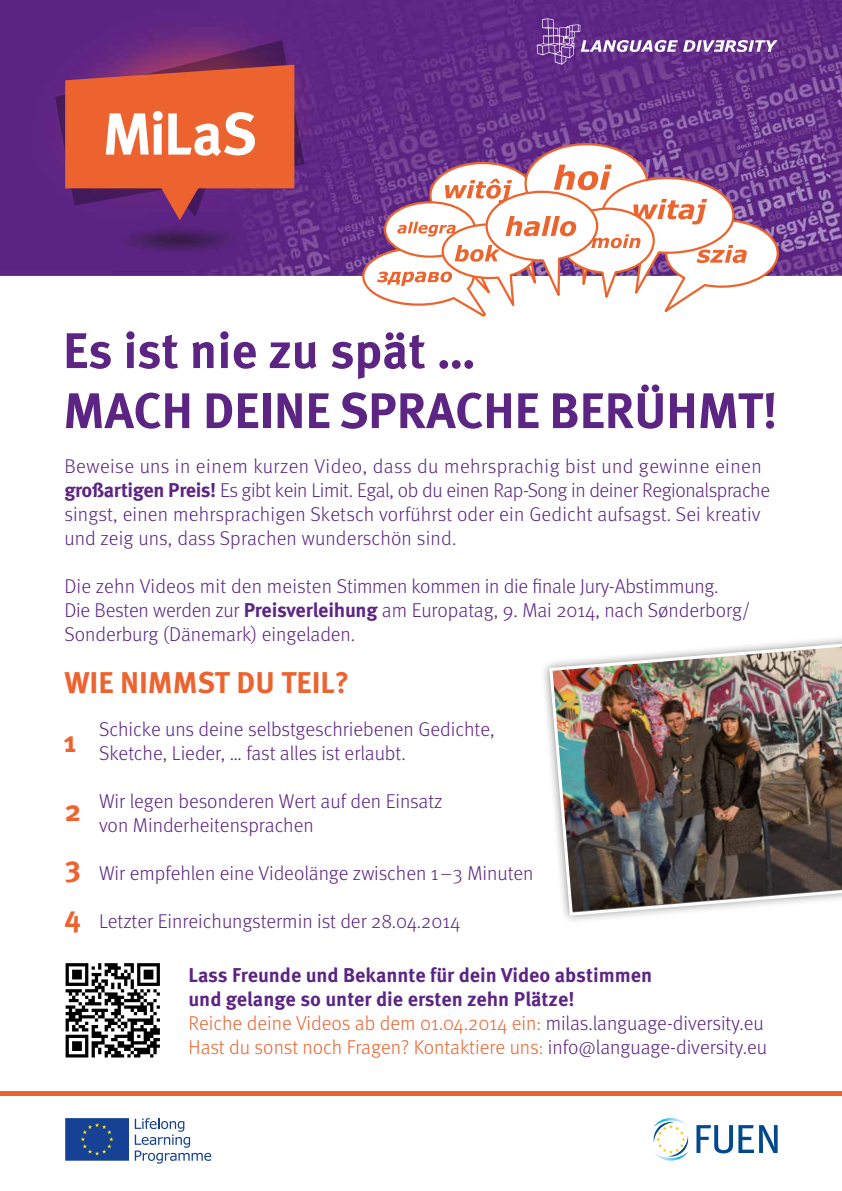
<style>
.page{position:relative;width:842px;height:1191px;background:#fff}
.page>*{position:absolute;margin:0;border:0;box-sizing:border-box;transform-origin:0 0}
.t1{font:700 50px/60px "Meta Pro";letter-spacing:-.005em;color:#5c2483}
.t2{font:700 30px/58.9px "Meta Pro";color:#ec632f}
.t3{font:300 20px/24px "Meta Pro";color:#5c2483}
.t4{font:700 20px/24px "Meta Pro";color:#5c2483}
.s1{font-weight:700}
.s2{font-weight:300;color:#ec632f}
.s3{font-weight:300}
</style>
<div class="page">
<img style="left:0;top:0;width:842px;height:275px">
<hr style="left:0;top:1091px;width:842px;height:4px;background:#ec632f">
<svg style="left:55px;top:40px;width:249px;height:165px;background:#652776"></svg>
<svg style="left:65px;top:65px;width:229px;height:155px;background:#cc6253"></svg>
<svg style="left:362px;top:143px;width:417px;height:174px"></svg>
<svg style="left:65px;top:1118px;width:146px;height:45px"></svg>
<svg style="left:653px;top:1118px;width:36px;height:42px"></svg>
<svg style="left:696px;top:1125px;width:82px;height:28px"></svg>
<svg style="left:537px;top:18px;width:241px;height:47px;background:#754596"></svg>
<img style="left:548px;top:638px;width:294px;height:279px">
<div style="left:62px;top:960px;width:101px;height:100px;background:linear-gradient(to right,#fff,#fff)"></div>
<svg style="left:66px;top:963px;width:94px;height:94px"></svg>
<h1 class="t1" style="left:63px;top:317px;width:716px">Es ist nie zu spät …<br>MACH DEINE SPRACHE BERÜHMT!</h1>
<p class="t3" style="left:64px;top:453px;width:707px">Beweise uns in einem kurzen Video, dass du mehrsprachig bist und gewinne einen <span class="s1">großartigen Preis!</span> Es gibt kein Limit. Egal, ob du einen Rap-Song in deiner Regionalsprache singst, einen mehrsprachigen Sketsch vorführst oder ein Gedicht aufsagst. Sei kreativ und zeig uns, dass Sprachen wunderschön sind.</p>
<p class="t3" style="left:64px;top:573px;width:687px">Die zehn Videos mit den meisten Stimmen kommen in die finale Jury-Abstimmung.<br>Die Besten werden zur <span class="s1">Preisverleihung</span> am Europatag, 9. Mai 2014, nach Sønderborg/<br>Sonderburg (Dänemark) eingeladen.</p>
<h2 class="t2" style="left:63px;top:651px;width:288px">WIE NIMMST DU TEIL?<br>1</h2>
<p class="t3" style="left:99px;top:716px;width:397px">Schicke uns deine selbstgeschriebenen Gedichte,<br>Sketche, Lieder, … fast alles ist erlaubt.</p>
<p class="t3" style="left:99px;top:788px;width:345px">Wir legen besonderen Wert auf den Einsatz von Minderheitensprachen</p>
<p class="t3" style="left:99px;top:860px;width:436px">Wir empfehlen eine Videolänge zwischen 1–3 Minuten</p>
<p class="t3" style="left:99px;top:908px;width:363px">Letzter Einreichungstermin ist der 28.04.2014</p>
<p class="t4" style="left:189px;top:961px;width:580px">Lass Freunde und Bekannte für dein Video abstimmen<br>und gelange so unter die ersten zehn Plätze!<br><span class="s2">Reiche deine Videos ab dem 01.04.2014 ein:</span> <span class="s3">milas.language-diversity.eu </span><span class="s2">Hast du sonst noch Fragen? Kontaktiere uns:</span> <span class="s3">info@language-diversity.eu</span></p>
<h2 class="t2" style="left:64px;top:780px;width:18px;line-height:56px">2<br>3</h2>
<h2 class="t2" style="left:64px;top:885px;width:18px">4</h2>
</div>
